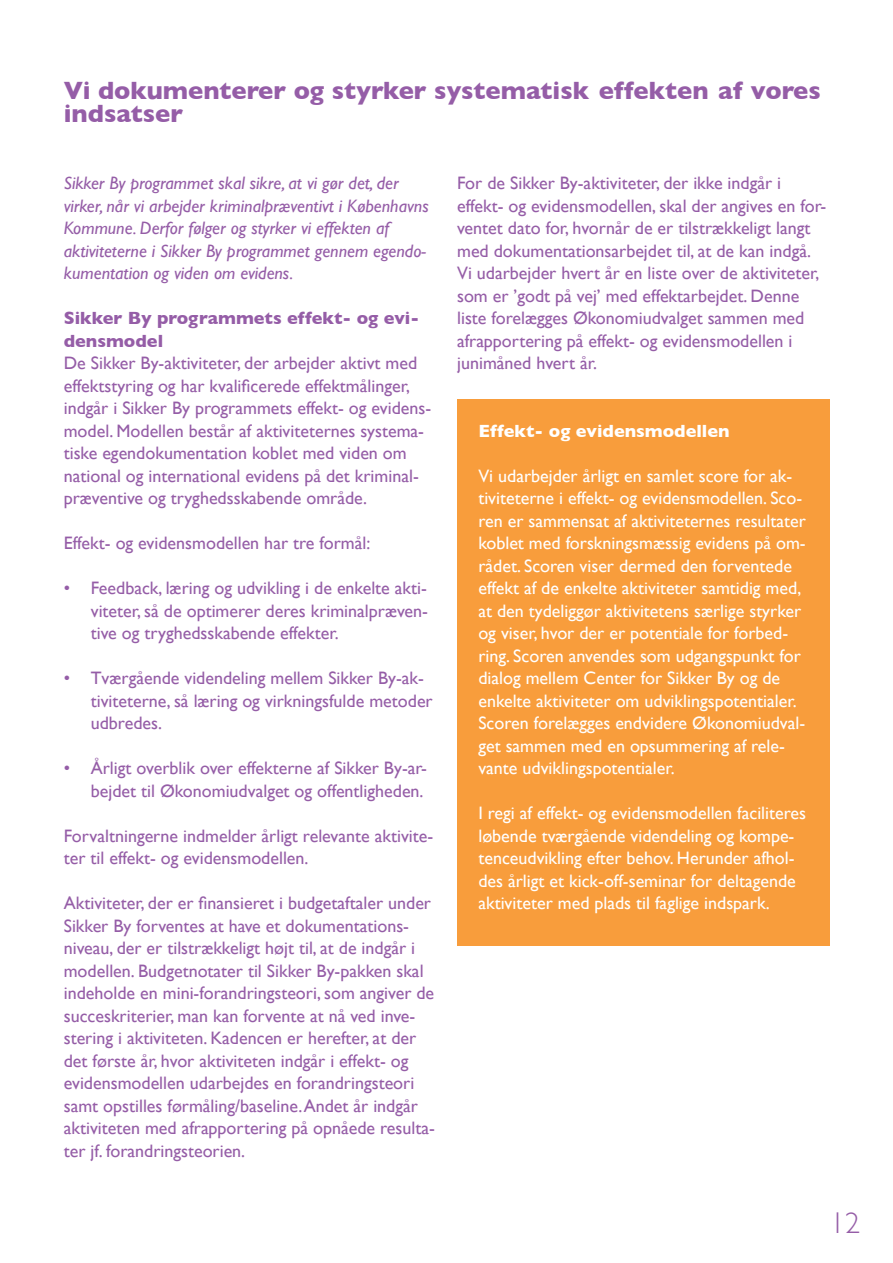
<style>
.page{position:relative;width:893px;height:1263px;background:#fff}
.page>*{position:absolute;margin:0;border:0;box-sizing:border-box;transform-origin:0 0}
.t1{font:300 30px "Gill Sans";color:#955da7}
.t2{font:700 25.5px/22.5px "Gill Sans";color:#955da7}
.t3{font:18px/22.5px "Gill Sans";color:#955da7}
.t4{font:18px/22.5px "Gill Sans";color:#fff}
.t5{font:italic 18px/22.5px "Gill Sans";color:#955da7}
.t6{font:700 18px/22.5px "Gill Sans";color:#955da7}
.t7{font:700 18px "Gill Sans";color:#fff}
</style>
<div class="page">
<div style="left:457px;top:400px;width:372px;height:546px;background:#f89d3c"></div>
<h2 class="t2" style="left:64px;top:81px;width:758px">Vi dokumenterer og styrker systematisk effekten af vores indsatser</h2>
<p class="t5" style="left:64px;top:173px;width:366px">Sikker By programmet skal sikre, at vi gør det, der virker, når vi arbejder kriminalpræventivt i Københavns Kommune. Derfor følger og styrker vi effekten af aktiviteterne i Sikker By programmet gennem egendo&shy;kumentation og viden om evidens.</p>
<p class="t6" style="left:64px;top:308px;width:357px">Sikker By programmets effekt- og evi&shy;densmodel</p>
<p class="t3" style="left:64px;top:353px;width:369px">De Sikker By-aktiviteter, der arbejder aktivt med effektstyring og har kvalificerede effektmålinger, indgår i Sikker By programmets effekt- og evidens&shy;model. Modellen består af aktiviteternes systema&shy;tiske egendokumentation koblet med viden om national og international evidens på det kriminal&shy;præventive og tryghedsskabende område.</p>
<p class="t3" style="left:64px;top:533px;width:308px">Effekt- og evidensmodellen har tre formål:</p>
<p class="t3" style="left:91px;top:578px;width:339px;text-align:justify;text-indent:-27px">• Feedback, læring og udvikling i de enkelte akti&shy;viteter, så de optimerer deres kriminalpræven&shy;tive og tryghedsskabende effekter.</p>
<p class="t3" style="left:91px;top:668px;width:343px;text-indent:-27px">• Tværgående videndeling mellem Sikker By-ak&shy;tiviteterne, så læring og virkningsfulde metoder udbredes.</p>
<p class="t3" style="left:64px;top:758px;width:365px;text-align:right">• Årligt overblik over effekterne af Sikker By-ar&shy;bejdet til Økonomiudvalget og offentligheden.</p>
<p class="t3" style="left:64px;top:826px;width:371px">Forvaltningerne indmelder årligt relevante aktivite&shy;ter til effekt- og evidensmodellen.</p>
<p class="t3" style="left:64px;top:891px;width:373px">Aktiviteter, der er finansieret i budgetaftaler under Sikker By forventes at have et dokumentations&shy;niveau, der er tilstrækkeligt højt til, at de indgår i modellen. Budgetnotater til Sikker By-pakken skal indeholde en mini-forandringsteori, som angiver de succeskriterier, man kan forvente at nå ved inve&shy;stering i aktiviteten. Kadencen er herefter, at der det første år, hvor aktiviteten indgår i effekt- og evidensmodellen udarbejdes en forandringsteori samt opstilles førmåling/baseline. Andet år indgår aktiviteten med afrapportering på opnåede resulta&shy;ter jf. forandringsteorien.</p>
<p class="t3" style="left:457px;top:173px;width:371px">For de Sikker By-aktiviteter, der ikke indgår i effekt- og evidensmodellen, skal der angives en for&shy;ventet dato for, hvornår de er tilstrækkeligt langt med dokumentationsarbejdet til, at de kan indgå.<br>Vi udarbejder hvert år en liste over de aktiviteter, som er ’godt på vej’ med effektarbejdet. Denne liste forelægges Økonomiudvalget sammen med afrapportering på effekt- og evidensmodellen i junimåned hvert år.</p>
<p class="t7" style="left:478px;top:423px;width:253px">Effekt- og evidensmodellen</p>
<p class="t4" style="left:478px;top:466px;width:329px">Vi udarbejder årligt en samlet score for ak&shy;tiviteterne i effekt- og evidensmodellen. Sco&shy;ren er sammensat af aktiviteternes resultater koblet med forskningsmæssig evidens på om&shy;rådet. Scoren viser dermed den forventede effekt af de enkelte aktiviteter samtidig med, at den tydeliggør aktivitetens særlige styrker og viser, hvor der er potentiale for forbed&shy;ring. Scoren anvendes som udgangspunkt for dialog mellem Center for Sikker By og de enkelte aktiviteter om udviklingspotentialer.<br>Scoren forelægges endvidere Økonomiudval&shy;get sammen med en opsummering af rele&shy;vante udviklingspotentialer.</p>
<p class="t4" style="left:478px;top:803px;width:329px">I regi af effekt- og evidensmodellen faciliteres løbende tværgående videndeling og kompe&shy;tenceudvikling efter behov. Herunder afhol&shy;des årligt et kick-off-seminar for deltagende aktiviteter med plads til faglige indspark.</p>
<h1 class="t1" style="left:830px;top:1210px;width:31px">12</h1>
</div>
